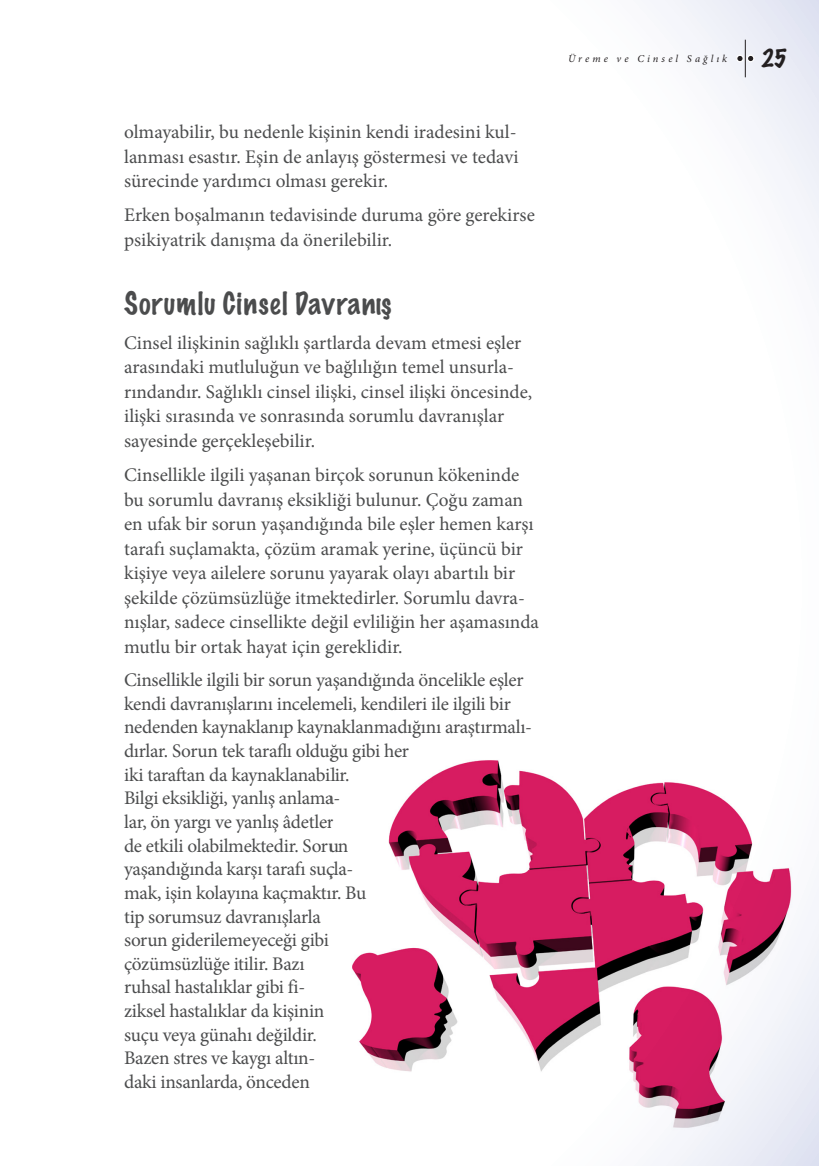
<style>
.page{position:relative;width:819px;height:1166px;background:#fff}
.page>*{position:absolute;margin:0;border:0;box-sizing:border-box;transform-origin:0 0}
.t1{font:100 28px "Marker Felt";letter-spacing:.04em;color:#4b4c4d}
.t2{font:100 22.75px "Marker Felt";color:#231f20}
.t3{font:19.25px/23.6px "Minion Pro";letter-spacing:-.01em;color:#4b4c4d}
.t4{font:italic 10.5px "Minion Pro";letter-spacing:.295em;color:#231f20}
</style>
<div class="page">
<hr style="left:745px;top:40px;width:1px;height:37px;background:#231f20">
<div style="left:736px;top:55px;width:7px;height:7px;background:#231f20;border-radius:50%"></div>
<div style="left:736px;top:55px;width:7px;height:7px;border:1px solid #fff;border-radius:50%"></div>
<svg style="left:747px;top:55px;width:6px;height:7px"></svg>
<div style="left:746px;top:55px;width:8px;height:7px;border:1px solid #fff;border-radius:50%"></div>
<img style="left:352px;top:760px;width:467px;height:378px">
<p class="t3" style="left:124px;top:120px;width:396px;line-height:24.5px;text-align:justify">olmayabilir, bu nedenle kişinin kendi iradesini kul&shy;lanması esastır. Eşin de anlayış göstermesi ve tedavi sürecinde yardımcı olması gerekir.</p>
<p class="t3" style="left:124px;top:203px;width:412px;line-height:24.5px">Erken boşalmanın tedavisinde duruma göre gerekirse psikiyatrik danışma da önerilebilir.</p>
<h1 class="t1" style="left:124px;top:281px;width:269px">Sorumlu Cinsel Davranış</h1>
<p class="t3" style="left:124px;top:330px;width:409px;line-height:24.5px">Cinsel ilişkinin sağlıklı şartlarda devam etmesi eşler arasındaki mutluluğun ve bağlılığın temel unsurla&shy;rındandır. Sağlıklı cinsel ilişki, cinsel ilişki öncesinde, ilişki sırasında ve sonrasında sorumlu davranışlar sayesinde gerçekleşebilir.</p>
<p class="t3" style="left:124px;top:463px;width:416px;line-height:24.5px">Cinsellikle ilgili yaşanan birçok sorunun kökeninde bu sorumlu davranış eksikliği bulunur. Çoğu zaman en ufak bir sorun yaşandığında bile eşler hemen karşı tarafı suçlamakta, çözüm aramak yerine, üçüncü bir kişiye veya ailelere sorunu yayarak olayı abartılı bir şekilde çözümsüzlüğe itmektedirler. Sorumlu davra&shy;nışlar, sadece cinsellikte değil evliliğin her aşamasında mutlu bir ortak hayat için gereklidir.</p>
<p class="t3" style="left:124px;top:668px;width:409px">Cinsellikle ilgili bir sorun yaşandığında öncelikle eşler kendi davranışlarını incelemeli, kendileri ile ilgili bir nedenden kaynaklanıp kaynaklanmadığını araştırmalı&shy;dırlar. Sorun tek taraflı olduğu gibi her<br>iki taraftan da kaynaklanabilir.<br>Bilgi eksikliği, yanlış anlama-<br>lar, ön yargı ve yanlış âdetler<br>de etkili olabilmektedir. Sorun<br>yaşandığında karşı tarafı suçla-<br>mak, işin kolayına kaçmaktır. Bu<br>tip sorumsuz davranışlarla<br>sorun giderilemeyeceği gibi<br>çözümsüzlüğe itilir. Bazı<br>ruhsal hastalıklar gibi fi-<br>ziksel hastalıklar da kişinin<br>suçu veya günahı değildir.<br>Bazen stres ve kaygı altın-<br>daki insanlarda, önceden</p>
<p class="t4" style="left:568px;top:51px;width:161px">Üreme ve Cinsel Sağlık</p>
<p class="t2" style="left:761px;top:40px;width:27px">25</p>
</div>
